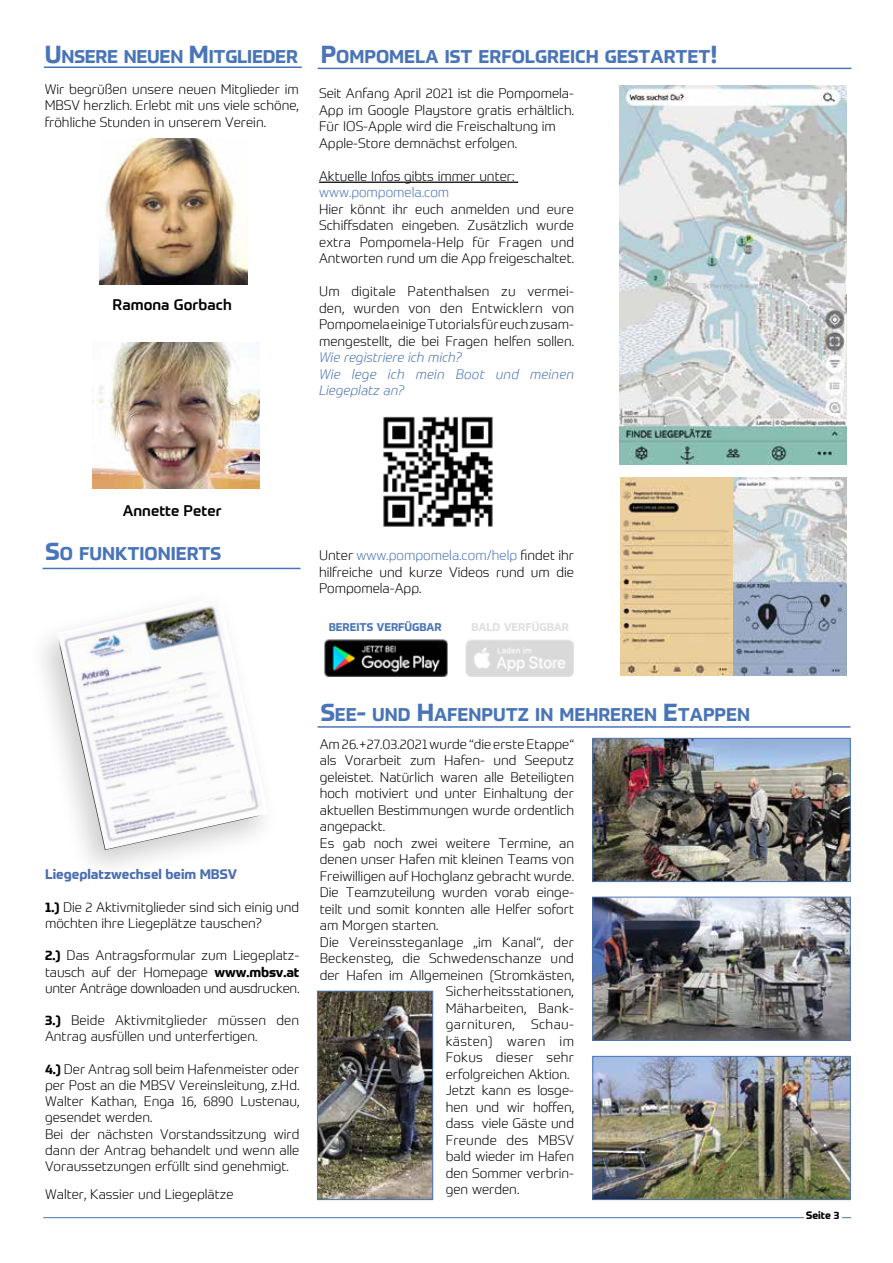
<style>
.page{position:relative;width:893px;height:1263px;background:#fff}
.page>*{position:absolute;margin:0;border:0;box-sizing:border-box;transform-origin:0 0}
.t1{font:700 18px "Prometo";color:#4975b8}
.t2{font:500 15px "Prometo";letter-spacing:.005em;color:#000}
.t3{font:300 13.5px/16.2px "Prometo";color:#000;text-align:justify}
.t4{font:italic 300 13.5px/16.5px "Prometo";color:#4975b8}
.t5{font:300 13.5px "Prometo";letter-spacing:.02em;color:#000}
.t6{font:700 13.5px "Prometo";color:#4a6eb2}
.t7{font:300 13.5px "Prometo";color:#4975b8}
.t8{font:300 13.5px "Prometo";letter-spacing:.025em;color:#000}
.t9{font:700 10.95px "Prometo";color:#4975b8}
.t10{font:700 10.95px "Prometo";color:#e0e0e0}
.t11{font:700 10.5px "Prometo";color:#000}
.s1{font-size:24px}
.s2{color:#4975b8}
.s3{font-weight:700}
</style>
<div class="page">
<hr style="left:43px;top:1217px;width:808px;height:1px;background:#4975b8">
<hr style="left:318px;top:68px;width:533px;height:1px;background:#4975b8">
<hr style="left:319px;top:182px;width:199px;height:1px;background:#000">
<img style="left:99px;top:139px;width:149px;height:146px">
<img style="left:92px;top:342px;width:168px;height:147px">
<hr style="left:44px;top:66px;width:258px;height:2px;background:#4975b8">
<img style="left:620px;top:85px;width:226px;height:379px">
<svg style="left:325px;top:639px;width:123px;height:38px"></svg>
<img style="left:324px;top:640px;width:123px;height:36px">
<img style="left:465px;top:640px;width:109px;height:36px">
<hr style="left:43px;top:568px;width:257px;height:1px;background:#4975b8">
<div style="left:804px;top:1209px;width:38px;height:18px;background:#fff"></div>
<div style="left:26px;top:586px;width:255px;height:297px;background:#000;opacity:.2"></div>
<img style="left:58px;top:598px;width:208px;height:251px">
<svg style="left:620px;top:477px;width:1px;height:198px"></svg>
<img style="left:621px;top:477px;width:112px;height:198px">
<svg style="left:733px;top:477px;width:113px;height:198px;background:#b3bdca"></svg>
<img style="left:383px;top:416px;width:110px;height:111px">
<img style="left:319px;top:993px;width:112px;height:205px">
<div style="left:317px;top:991px;width:116px;height:209px;border:1px solid #4975b8"></div>
<img style="left:595px;top:740px;width:253px;height:140px">
<div style="left:593px;top:738px;width:257px;height:144px;border:1px solid #4975b8"></div>
<img style="left:595px;top:899px;width:253px;height:139px">
<div style="left:593px;top:897px;width:257px;height:143px;border:1px solid #4975b8"></div>
<img style="left:595px;top:1058px;width:253px;height:140px">
<div style="left:593px;top:1056px;width:257px;height:144px;border:1px solid #4975b8"></div>
<hr style="left:318px;top:726px;width:532px;height:2px;background:#4975b8">
<h1 class="t1" style="left:45px;top:45px;width:254px"><span class="s1">U</span>NSERE NEUEN <span class="s1">M</span>ITGLIEDER</h1>
<p class="t3" style="left:45px;top:81px;width:256px">Wir begrüßen unsere neuen Mitglieder im MBSV herzlich. Erlebt mit uns viele schöne, fröhliche Stunden in unserem Verein.</p>
<p class="t2" style="left:113px;top:296px;width:121px">Ramona Gorbach</p>
<h1 class="t1" style="left:321px;top:45px;width:398px"><span class="s1">P</span>OMPOMELA IST ERFOLGREICH GESTARTET<span class="s1">!</span></h1>
<p class="t3" style="left:319px;top:85px;width:256px;text-align:left">Seit Anfang April 2021 ist die Pompomela-App im Google Playstore gratis erhältlich.<br>Für IOS-Apple wird die Freischaltung im Apple-Store demnächst erfolgen.</p>
<p class="t3" style="left:319px;top:168px;width:197px">Aktuelle Infos gibts immer unter:</p>
<p class="t7" style="left:319px;top:184px;width:132px">www.pompomela.com</p>
<p class="t3" style="left:319px;top:201px;width:257px">Hier könnt ihr euch anmelden und eure Schiffsdaten eingeben. Zusätzlich wurde extra Pompomela-Help für Fragen und Antworten rund um die App freigeschaltet.</p>
<p class="t3" style="left:319px;top:283px;width:257px">Um digitale Patenthalsen zu vermei&shy;den, wurden von den Entwicklern von Pompomela einige Tutorials für euch zusam&shy;mengestellt, die bei Fragen helfen sollen.</p>
<p class="t4" style="left:319px;top:349px;width:257px">Wie registriere ich mich?<br>Wie lege ich mein Boot und meinen<br>Liegeplatz an?</p>
<p class="t2" style="left:123px;top:501px;width:100px">Annette Peter</p>
<h1 class="t1" style="left:46px;top:542px;width:177px"><span class="s1">S</span>O FUNKTIONIERTS</h1>
<p class="t3" style="left:319px;top:547px;width:256px">Unter <span class="s2">www.pompomela.com/help</span> findet ihr hilfreiche und kurze Videos rund um die Pompomela-App.</p>
<p class="t9" style="left:329px;top:621px;width:114px">BEREITS VERFÜGBAR</p>
<p class="t10" style="left:471px;top:621px;width:99px">BALD VERFÜGBAR</p>
<p class="t6" style="left:45px;top:866px;width:193px">Liegeplatzwechsel beim MBSV</p>
<p class="t3" style="left:45px;top:899px;width:256px"><span class="s3">1.)</span> Die 2 Aktivmitglieder sind sich einig und möchten ihre Liegeplätze tauschen?</p>
<p class="t3" style="left:45px;top:947px;width:256px"><span class="s3">2.)</span> Das Antragsformular zum Liegeplatz&shy;tausch auf der Homepage <span class="s3">www.mbsv.at </span>unter Anträge downloaden und ausdrucken.</p>
<p class="t3" style="left:45px;top:1012px;width:256px"><span class="s3">3.)</span> Beide Aktivmitglieder müssen den<br>Antrag ausfüllen und unterfertigen.</p>
<p class="t3" style="left:45px;top:1061px;width:256px;text-align:left"><span class="s3">4.)</span> Der Antrag soll beim Hafenmeister oder per Post an die MBSV Vereinsleitung, z.Hd.<br>Walter Kathan, Enga 16, 6890 Lustenau, gesendet werden.<br>Bei der nächsten Vorstandssitzung wird dann der Antrag behandelt und wenn alle Voraussetzungen erfüllt sind genehmigt.</p>
<p class="t3" style="left:45px;top:1186px;width:190px">Walter, Kassier und Liegeplätze</p>
<h1 class="t1" style="left:321px;top:703px;width:431px"><span class="s1">S</span>EE<span class="s1">-</span> UND <span class="s1">H</span>AFENPUTZ IN MEHREREN <span class="s1">E</span>TAPPEN</h1>
<p class="t3" style="left:320px;top:735px;width:256px">Am 26.+27.03.2021 wurde “die erste Etappe“</p>
<p class="t3" style="left:320px;top:752px;width:256px">als Vorarbeit zum Hafen- und Seeputz</p>
<p class="t3" style="left:320px;top:768px;width:256px">geleistet. Natürlich waren alle Beteiligten</p>
<p class="t3" style="left:320px;top:785px;width:256px">hoch motiviert und unter Einhaltung der</p>
<p class="t3" style="left:320px;top:801px;width:256px">aktuellen Bestimmungen wurde ordentlich</p>
<p class="t3" style="left:320px;top:818px;width:67px">angepackt.</p>
<p class="t3" style="left:320px;top:834px;width:256px">Es gab noch zwei weitere Termine, an</p>
<p class="t3" style="left:320px;top:851px;width:256px">denen unser Hafen mit kleinen Teams von</p>
<p class="t3" style="left:320px;top:867px;width:256px">Freiwilligen auf Hochglanz gebracht wurde.</p>
<p class="t3" style="left:320px;top:884px;width:256px">Die Teamzuteilung wurden vorab einge-</p>
<p class="t3" style="left:320px;top:900px;width:256px">teilt und somit konnten alle Helfer sofort</p>
<p class="t3" style="left:320px;top:917px;width:120px">am Morgen starten.</p>
<p class="t3" style="left:320px;top:933px;width:256px">Die Vereinssteganlage „im Kanal“, der</p>
<p class="t3" style="left:320px;top:950px;width:256px">Beckensteg, die Schwedenschanze und</p>
<p class="t3" style="left:320px;top:966px;width:256px">der Hafen im Allgemeinen (Stromkästen,</p>
<p class="t3" style="left:446px;top:983px;width:130px">Sicherheitsstationen,</p>
<p class="t3" style="left:446px;top:999px;width:130px">Mäharbeiten, Bank-</p>
<p class="t8" style="left:446px;top:1016px;width:130px">garnituren, Schau-</p>
<p class="t5" style="left:446px;top:1032px;width:130px">kästen) waren im</p>
<p class="t5" style="left:446px;top:1049px;width:130px">Fokus dieser sehr</p>
<p class="t3" style="left:446px;top:1065px;width:125px">erfolgreichen Aktion.</p>
<p class="t3" style="left:446px;top:1082px;width:130px">Jetzt kann es losge-</p>
<p class="t3" style="left:446px;top:1098px;width:130px">hen und wir hoffen,</p>
<p class="t3" style="left:446px;top:1115px;width:130px">dass viele Gäste und</p>
<p class="t3" style="left:446px;top:1131px;width:130px">Freunde des MBSV</p>
<p class="t3" style="left:446px;top:1148px;width:130px">bald wieder im Hafen</p>
<p class="t3" style="left:446px;top:1164px;width:130px">den Sommer verbrin-</p>
<p class="t3" style="left:446px;top:1181px;width:75px">gen werden.</p>
<p class="t11" style="left:806px;top:1209px;width:35px">Seite 3</p>
</div>
